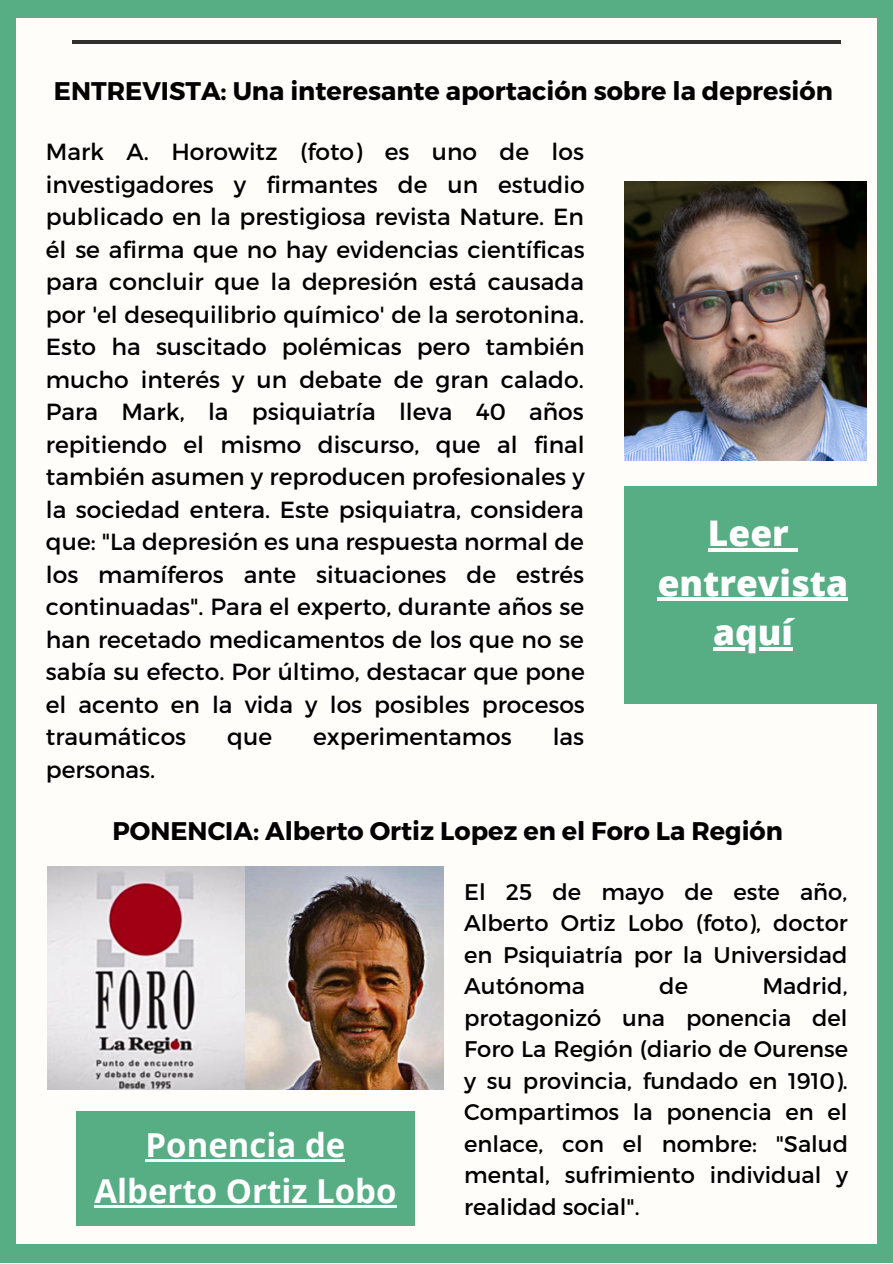
<style>
.page{position:relative;width:893px;height:1264px;background:#fff}
.page>*{position:absolute;margin:0;border:0;box-sizing:border-box;transform-origin:0 0}
.t1{font:800 35.4px "Open Sans";color:#fff}
.t2{font:700 33px "Open Sans";color:#fff}
.t3{font:700 25.5px "Montserrat";color:#000}
.t4{font:23.25px/32.5px "Montserrat";color:#000;text-align:justify}
.t5{font:22.65px/31.5px "Montserrat";color:#000;text-align:justify}
</style>
<div class="page">
<div style="left:0;top:0;width:892px;height:1262px;background:#57ad84"></div>
<div style="left:17px;top:18px;width:859px;height:1226px;background:#fffdfa"></div>
<hr style="left:72px;top:40px;width:768px;height:4px;background:#303030">
<img style="left:624px;top:182px;width:242px;height:279px">
<div style="left:624px;top:486px;width:268px;height:217px;background:#57ad84"></div>
<img style="left:47px;top:866px;width:198px;height:223px">
<img style="left:245px;top:866px;width:198px;height:223px">
<hr style="left:708px;top:548px;width:80px;height:3px;background:#fff">
<svg style="left:788px;top:548px;width:10px;height:3px"></svg>
<hr style="left:657px;top:597px;width:191px;height:4px;background:#fff">
<hr style="left:713px;top:647px;width:79px;height:3px;background:#fff">
<div style="left:76px;top:1110px;width:338px;height:115px;background:#57ad84"></div>
<hr style="left:145px;top:1158px;width:200px;height:3px;background:#fff">
<hr style="left:94px;top:1204px;width:302px;height:3px;background:#fff">
<p class="t3" style="left:54px;top:74px;width:780px">ENTREVISTA: Una interesante aportación sobre la depresión</p>
<p class="t4" style="left:46px;top:135px;width:540px">Mark A. Horowitz (foto) es uno de los investigadores y firmantes de un estudio publicado en la prestigiosa revista Nature. En él se afirma que no hay evidencias científicas para concluir que la depresión está causada por 'el desequilibrio químico' de la serotonina.<br>Esto ha suscitado polémicas pero también mucho interés y un debate de gran calado.<br>Para Mark, la psiquiatría lleva 40 años repitiendo el mismo discurso, que al final también asumen y reproducen profesionales y la sociedad entera. Este psiquiatra, considera que: "La depresión es una respuesta normal de los mamíferos ante situaciones de estrés continuadas". Para el experto, durante años se han recetado medicamentos de los que no se sabía su efecto. Por último, destacar que pone el acento en la vida y los posibles procesos traumáticos</p>
<p class="t4" style="left:227px;top:719px;width:46px">que</p>
<p class="t4" style="left:313px;top:719px;width:200px">experimentamos</p>
<p class="t4" style="left:552px;top:719px;width:33px">las</p>
<p class="t4" style="left:46px;top:752px;width:111px">personas.</p>
<p class="t1" style="left:708px;top:508px;width:82px">Leer</p>
<p class="t1" style="left:657px;top:557px;width:192px">entrevista</p>
<p class="t1" style="left:713px;top:607px;width:81px">aquí</p>
<p class="t3" style="left:113px;top:814px;width:672px">PONENCIA: Alberto Ortiz Lopez en el Foro La Región</p>
<p class="t5" style="left:464px;top:874px;width:385px">El 25 de mayo de este año, Alberto Ortiz Lobo (foto), doctor en Psiquiatría por la Universidad Autónoma</p>
<p class="t5" style="left:464px;top:969px;width:385px;text-indent:298px">Madrid, protagonizó una ponencia del Foro La Región (diario de Ourense y su provincia, fundado en 1910).<br>Compartimos la ponencia en el enlace, con el nombre: "Salud mental, sufrimiento individual y realidad social".</p>
<p class="t5" style="left:659px;top:969px;width:30px">de</p>
<p class="t2" style="left:145px;top:1121px;width:201px">Ponencia de</p>
<p class="t2" style="left:94px;top:1167px;width:303px">Alberto Ortiz Lobo</p>
</div>
